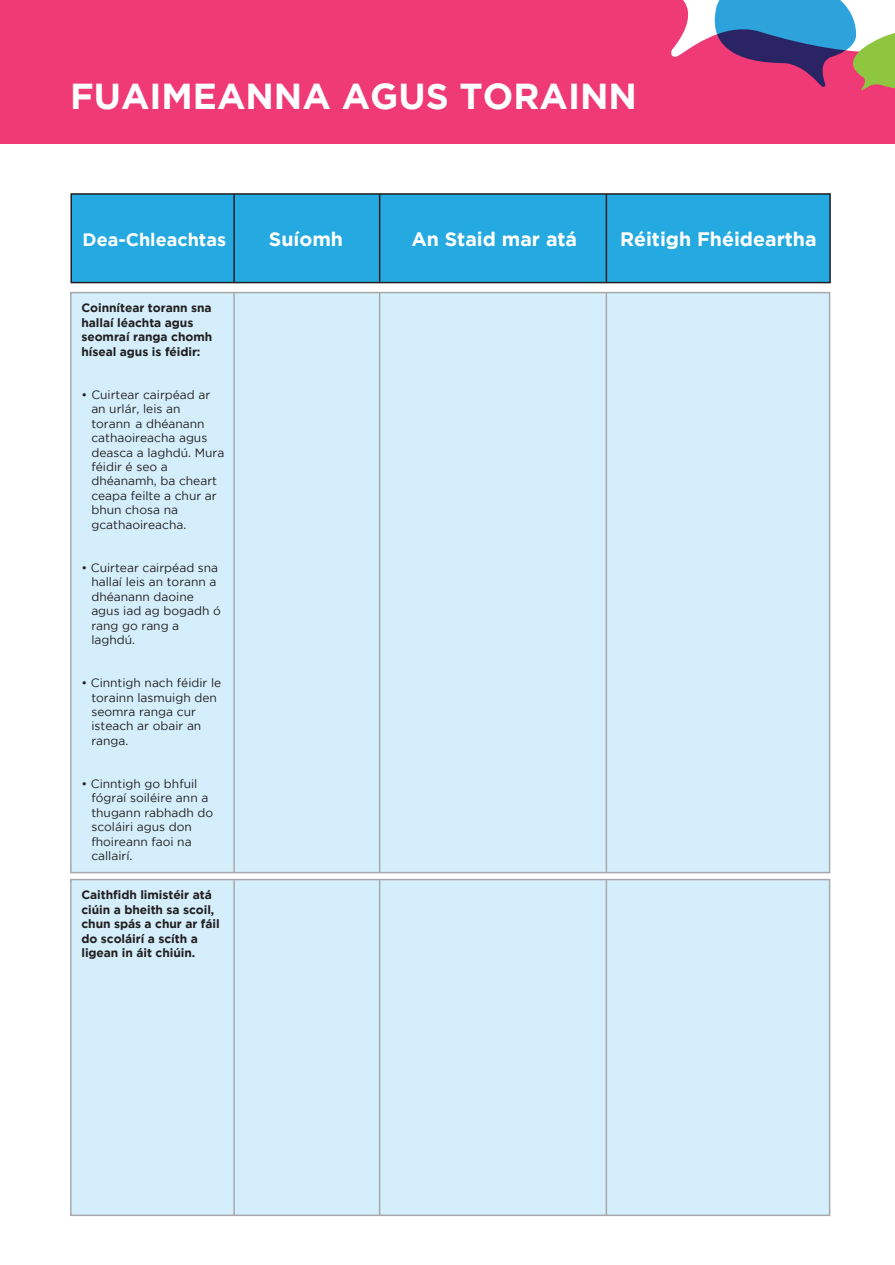
<style>
.page{position:relative;width:895px;height:1265px;background:#fff}
.page>*{position:absolute;margin:0;border:0;box-sizing:border-box;transform-origin:0 0}
.t1{font:700 36px "Gotham";color:#fff}
.t2{font:700 19.5px "Gotham";color:#fff}
.t3{font:700 18px "Gotham";color:#fff}
.t4{font:12px/14.4px "Gotham";color:#231f20}
.t5{font:700 12px/14.4px "Gotham";letter-spacing:-.005em;color:#231f20}
</style>
<div class="page">
<div style="left:0;top:0;width:894px;height:144px;background:#ef3a76"></div>
<div style="left:70px;top:193px;width:760px;height:90px;background:#24aae1;border:2px solid #231f20"></div>
<div style="left:70px;top:292px;width:760px;height:581px;background:#d4effb;border:2px solid #a8a9ad"></div>
<hr style="left:233px;top:194px;width:2px;height:88px;background:#231f20">
<hr style="left:233px;top:292px;width:2px;height:580px;background:#a8a9ad">
<hr style="left:379px;top:293px;width:1px;height:579px;background:#a8a9ad">
<hr style="left:605px;top:293px;width:2px;height:579px;background:#a8a9ad">
<hr style="left:379px;top:194px;width:1px;height:88px;background:#231f20">
<hr style="left:605px;top:194px;width:2px;height:88px;background:#231f20">
<div style="left:70px;top:878px;width:760px;height:337px;background:#d4effb;border:2px solid #a8a9ad"></div>
<hr style="left:233px;top:879px;width:2px;height:335px;background:#a8a9ad">
<hr style="left:379px;top:879px;width:1px;height:335px;background:#a8a9ad">
<hr style="left:605px;top:879px;width:2px;height:335px;background:#a8a9ad">
<svg style="left:671px;top:0;width:224px;height:91px"></svg>
<h1 class="t1" style="left:70px;top:75px;width:568px">FUAIMEANNA AGUS TORAINN</h1>
<h3 class="t3" style="left:83px;top:229px;width:145px">Dea-Chleachtas</h3>
<h2 class="t2" style="left:269px;top:227px;width:76px">Suíomh</h2>
<h2 class="t2" style="left:411px;top:227px;width:167px">An Staid mar atá</h2>
<h2 class="t2" style="left:619px;top:227px;width:198px">Réitigh Fhéideartha</h2>
<p class="t5" style="left:81px;top:300px;width:132px">Coinnítear torann sna hallaí léachta agus seomraí ranga chomh híseal agus is féidir:</p>
<p class="t4" style="left:91px;top:387px;width:134px;text-indent:-10px">• Cuirtear cairpéad ar an urlár, leis an<br>torann a dhéanann cathaoireacha agus deasca a laghdú. Mura féidir é seo a dhéanamh, ba cheart ceapa feilte a chur ar bhun chosa na gcathaoireacha.</p>
<p class="t4" style="left:91px;top:560px;width:131px;text-indent:-10px">• Cuirtear cairpéad sna hallaí leis an torann a dhéanann daoine agus iad ag bogadh ó rang go rang a laghdú.</p>
<p class="t4" style="left:91px;top:675px;width:131px;text-indent:-10px">• Cinntigh nach féidir le torainn lasmuigh den seomra ranga cur isteach ar obair an ranga.</p>
<p class="t4" style="left:91px;top:776px;width:123px;text-indent:-10px">• Cinntigh go bhfuil fógraí soiléire ann a thugann rabhadh do scoláiri agus don fhoireann faoi na callairí.</p>
<p class="t5" style="left:81px;top:887px;width:140px">Caithfidh limistéir atá ciúin a bheith sa scoil, chun spás a chur ar fáil do scoláirí a scíth a ligean in áit chiúin.</p>
</div>
